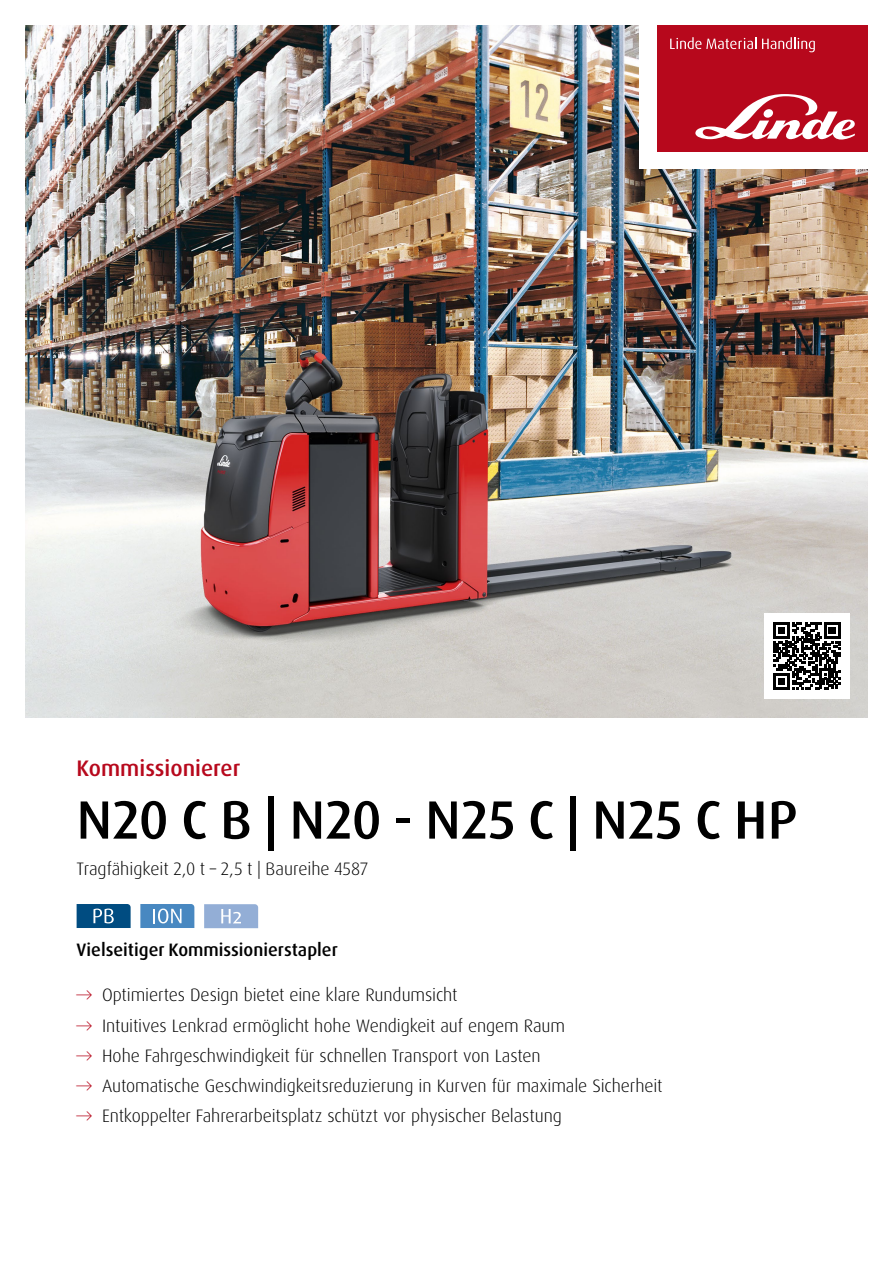
<style>
.page{position:relative;width:893px;height:1263px;background:#fff}
.page>*{position:absolute;margin:0;border:0;box-sizing:border-box;transform-origin:0 0}
.t1{font:500 54px "Dax Pro";letter-spacing:.01em;color:#000}
.t2{font:500 22.5px "Dax Pro";color:#b7081c}
.t3{font:300 18px "Dax Pro";letter-spacing:-.005em;color:#000}
.t4{font:500 18px "Dax Pro";color:#000}
.s1{color:#b7081c}
</style>
<div class="page">
<img style="left:26px;top:26px;width:841px;height:691px">
<svg style="left:77px;top:904px;width:54px;height:24px"></svg>
<svg style="left:140px;top:904px;width:54px;height:24px"></svg>
<svg style="left:204px;top:904px;width:54px;height:24px"></svg>
<div style="left:764px;top:613px;width:85px;height:85px;background:#fff"></div>
<svg style="left:774px;top:622px;width:66px;height:67px"></svg>
<div style="left:640px;top:0;width:253px;height:169px;background:#fff"></div>
<div style="left:657px;top:26px;width:210px;height:126px;background:#b7081c"></div>
<svg style="left:695px;top:94px;width:160px;height:46px"></svg>
<svg style="left:670px;top:37px;width:86px;height:12px"></svg>
<svg style="left:762px;top:37px;width:53px;height:15px"></svg>
<p class="t2" style="left:77px;top:753px;width:165px">Kommissionierer</p>
<h1 class="t1" style="left:77px;top:785px;width:722px">N20 C B | N20 - N25 C | N25 C HP</h1>
<p class="t3" style="left:77px;top:857px;width:293px">Tragfähigkeit 2,0 t – 2,5 t | Baureihe 4587</p>
<p class="t4" style="left:77px;top:938px;width:263px">Vielseitiger Kommissionierstapler</p>
<p class="t3" style="left:77px;top:984px;width:382px"><span class="s1">→</span> Optimiertes Design bietet eine klare Rundumsicht</p>
<p class="t3" style="left:77px;top:1014px;width:490px"><span class="s1">→</span> Intuitives Lenkrad ermöglicht hohe Wendigkeit auf engem Raum</p>
<p class="t3" style="left:77px;top:1044px;width:466px"><span class="s1">→</span> Hohe Fahrgeschwindigkeit für schnellen Transport von Lasten</p>
<p class="t3" style="left:77px;top:1074px;width:587px"><span class="s1">→</span> Automatische Geschwindigkeitsreduzierung in Kurven für maximale Sicherheit</p>
<p class="t3" style="left:77px;top:1104px;width:487px"><span class="s1">→</span> Entkoppelter Fahrerarbeitsplatz schützt vor physischer Belastung</p>
</div>
